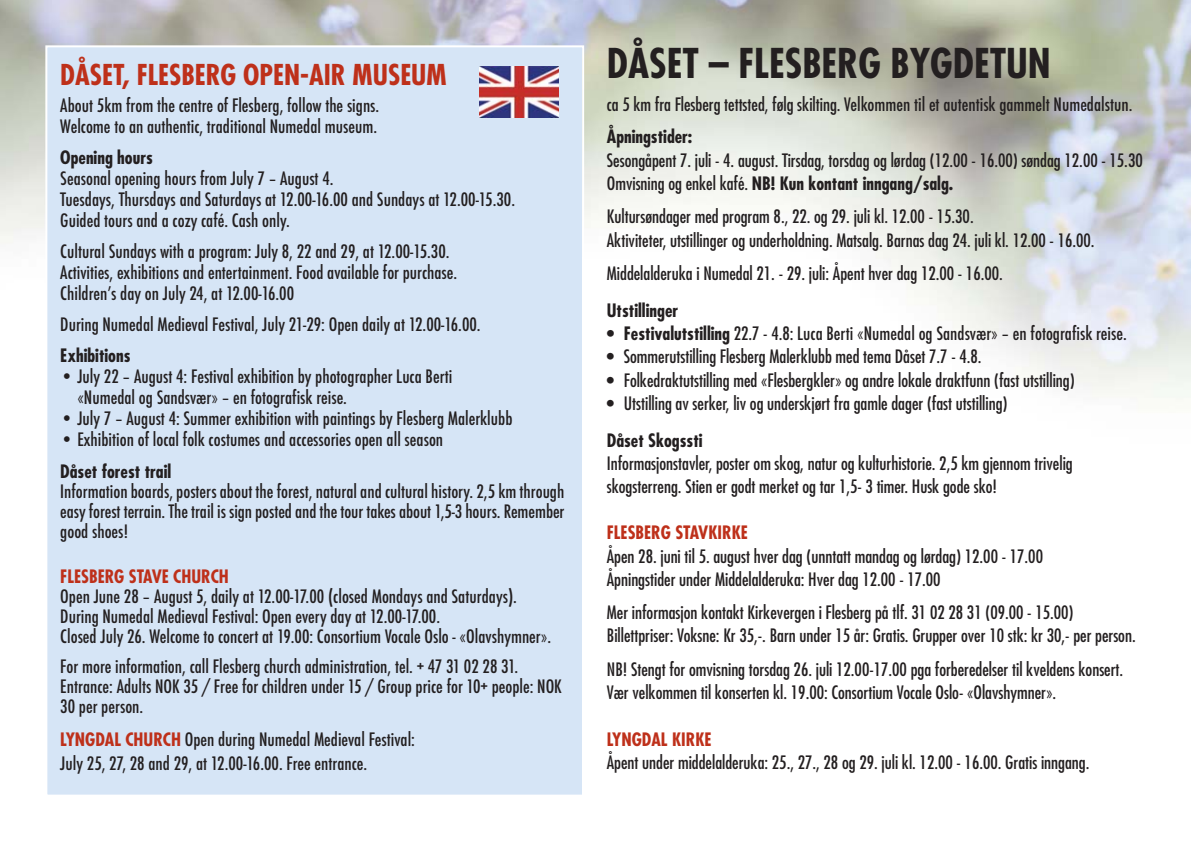
<style>
.page{position:relative;width:1191px;height:842px;background:#fff}
.page>*{position:absolute;margin:0;border:0;box-sizing:border-box;transform-origin:0 0}
.t1{font:700 condensed 40px "Futura";color:#231f20}
.t2{font:700 condensed 28px "Futura";color:#be301a}
.t3{font:500 condensed 18px/21px "Futura";color:#231f20}
.t4{font:condensed 18px/23.2px "Futura";color:#231f20}
.t5{font:700 condensed 18px "Futura";color:#231f20}
.t6{font:700 condensed 18px "Futura";color:#be301a}
.s1{font-weight:700;color:#be301a}
.s2{font-weight:400}
.s3{font-weight:700}
</style>
<div class="page">
<div style="left:47px;top:47px;width:535px;height:748px;background:#d6e5f6"></div>
<img style="left:479px;top:66px;width:79px;height:51px">
<h2 class="t2" style="left:60px;top:63px;width:388px">DÅSET, FLESBERG OPEN-AIR MUSEUM</h2>
<p class="t3" style="left:60px;top:96px;width:320px">About 5km from the centre of Flesberg, follow the signs.<br>Welcome to an authentic, traditional Numedal museum.</p>
<p class="t5" style="left:60px;top:150px;width:94px">Opening hours</p>
<p class="t3" style="left:60px;top:169px;width:456px">Seasonal opening hours from July 7 – August 4.<br>Tuesdays, Thursdays and Saturdays at 12.00-16.00 and Sundays at 12.00-15.30.<br>Guided tours and a cozy café. Cash only.</p>
<p class="t3" style="left:60px;top:242px;width:398px">Cultural Sundays with a program: July 8, 22 and 29, at 12.00-15.30.<br>Activities, exhibitions and entertainment. Food available for purchase.<br>Children’s day on July 24, at 12.00-16.00</p>
<p class="t3" style="left:60px;top:315px;width:422px">During Numedal Medieval Festival, July 21-29: Open daily at 12.00-16.00.</p>
<p class="t5" style="left:60px;top:348px;width:72px">Exhibitions</p>
<p class="t3" style="left:77px;top:367px;width:377px;text-indent:-17px">• July 22 – August 4: Festival exhibition by photographer Luca Berti «Numedal og Sandsvær» – en fotografisk reise.</p>
<p class="t3" style="left:60px;top:409px;width:453px">• July 7 – August 4: Summer exhibition with paintings by Flesberg Malerklubb</p>
<p class="t3" style="left:60px;top:430px;width:384px">• Exhibition of local folk costumes and accessories open all season</p>
<p class="t5" style="left:60px;top:464px;width:112px">Dåset forest trail</p>
<p class="t3" style="left:60px;top:483px;width:505px;line-height:20px;text-align:justify">Information boards, posters about the forest, natural and cultural history. 2,5 km through easy forest terrain. The trail is sign posted and the tour takes about 1,5-3 hours. Remember good shoes!</p>
<p class="t6" style="left:60px;top:568px;width:170px">FLESBERG STAVE CHURCH</p>
<p class="t3" style="left:60px;top:587px;width:492px;line-height:20px">Open June 28 – August 5, daily at 12.00-17.00 (closed Mondays and Saturdays).<br>During Numedal Medieval Festival: Open every day at 12.00-17.00.<br>Closed July 26. Welcome to concert at 19.00: Consortium Vocale Oslo - «Olavshymner».</p>
<p class="t3" style="left:60px;top:657px;width:503px;line-height:20px">For more information, call Flesberg church administration, tel. + 47 31 02 28 31.<br>Entrance: Adults NOK 35 / Free for children under 15 / Group price for 10+ people: NOK<br>30 per person.</p>
<p class="t3" style="left:60px;top:729px;width:356px;line-height:23.2px"><span class="s1">LYNGDAL CHURCH</span> Open during Numedal Medieval Festival:<br>July 25, 27, 28 and 29, at 12.00-16.00. Free entrance.</p>
<h1 class="t1" style="left:607px;top:45px;width:445px">DÅSET – FLESBERG BYGDETUN</h1>
<p class="t3" style="left:607px;top:89px;width:527px;line-height:32.4px"><span class="s2">ca 5 km fra Flesberg tettsted, følg skilting.</span> Velkommen til et autentisk gammelt Numedalstun.<br><span class="s3">Åpningstider:</span></p>
<p class="t4" style="left:607px;top:150px;width:537px">Sesongåpent 7. juli - 4. august. Tirsdag, torsdag og lørdag (12.00 - 16.00) søndag 12.00 - 15.30<br>Omvisning og enkel kafé. <span class="s3">NB! Kun kontant inngang/salg.</span></p>
<p class="t4" style="left:607px;top:206px;width:489px">Kultursøndager med program 8., 22. og 29. juli kl. 12.00 - 15.30.<br>Aktiviteter, utstillinger og underholdning. Matsalg. Barnas dag 24. juli kl. 12.00 - 16.00.</p>
<p class="t4" style="left:607px;top:263px;width:397px">Middelalderuka i Numedal 21. - 29. juli: Åpent hver dag 12.00 - 16.00.</p>
<p class="t5" style="left:607px;top:302px;width:73px">Utstillinger</p>
<p class="t3" style="left:607px;top:324px;width:521px"><span class="s3">• Festivalutstilling</span> <span class="s2">22.7 - 4.8:</span> Luca Berti «Numedal og Sandsvær» – en fotografisk reise.</p>
<p class="t4" style="left:607px;top:346px;width:376px">• Sommerutstilling Flesberg Malerklubb med tema Dåset 7.7 - 4.8.</p>
<p class="t4" style="left:607px;top:370px;width:469px">• Folkedraktutstilling med «Flesbergkler» og andre lokale draktfunn (fast utstilling)</p>
<p class="t4" style="left:607px;top:393px;width:402px">• Utstilling av serker, liv og underskjørt fra gamle dager (fast utstilling)</p>
<p class="t5" style="left:607px;top:432px;width:97px">Dåset Skogssti</p>
<p class="t4" style="left:607px;top:453px;width:467px">Informasjonstavler, poster om skog, natur og kulturhistorie. 2,5 km gjennom trivelig skogsterreng. Stien er godt merket og tar 1,5- 3 timer. Husk gode sko!</p>
<p class="t6" style="left:607px;top:525px;width:143px">FLESBERG STAVKIRKE</p>
<p class="t4" style="left:607px;top:546px;width:438px">Åpen 28. juni til 5. august hver dag (unntatt mandag og lørdag) 12.00 - 17.00<br>Åpningstider under Middelalderuka: Hver dag 12.00 - 17.00</p>
<p class="t4" style="left:607px;top:602px;width:530px">Mer informasjon kontakt Kirkevergen i Flesberg på tlf. 31 02 28 31 (09.00 - 15.00)<br>Billettpriser: Voksne: Kr 35,-. Barn under 15 år: Gratis. Grupper over 10 stk: kr 30,- per person.</p>
<p class="t4" style="left:607px;top:659px;width:518px">NB! Stengt for omvisning torsdag 26. juli 12.00-17.00 pga forberedelser til kveldens konsert.<br>Vær velkommen til konserten kl. 19.00: Consortium Vocale Oslo- «Olavshymner».</p>
<p class="t6" style="left:607px;top:731px;width:106px">LYNGDAL KIRKE</p>
<p class="t4" style="left:607px;top:752px;width:484px">Åpent under middelalderuka: 25., 27., 28 og 29. juli kl. 12.00 - 16.00. Gratis inngang.</p>
</div>
